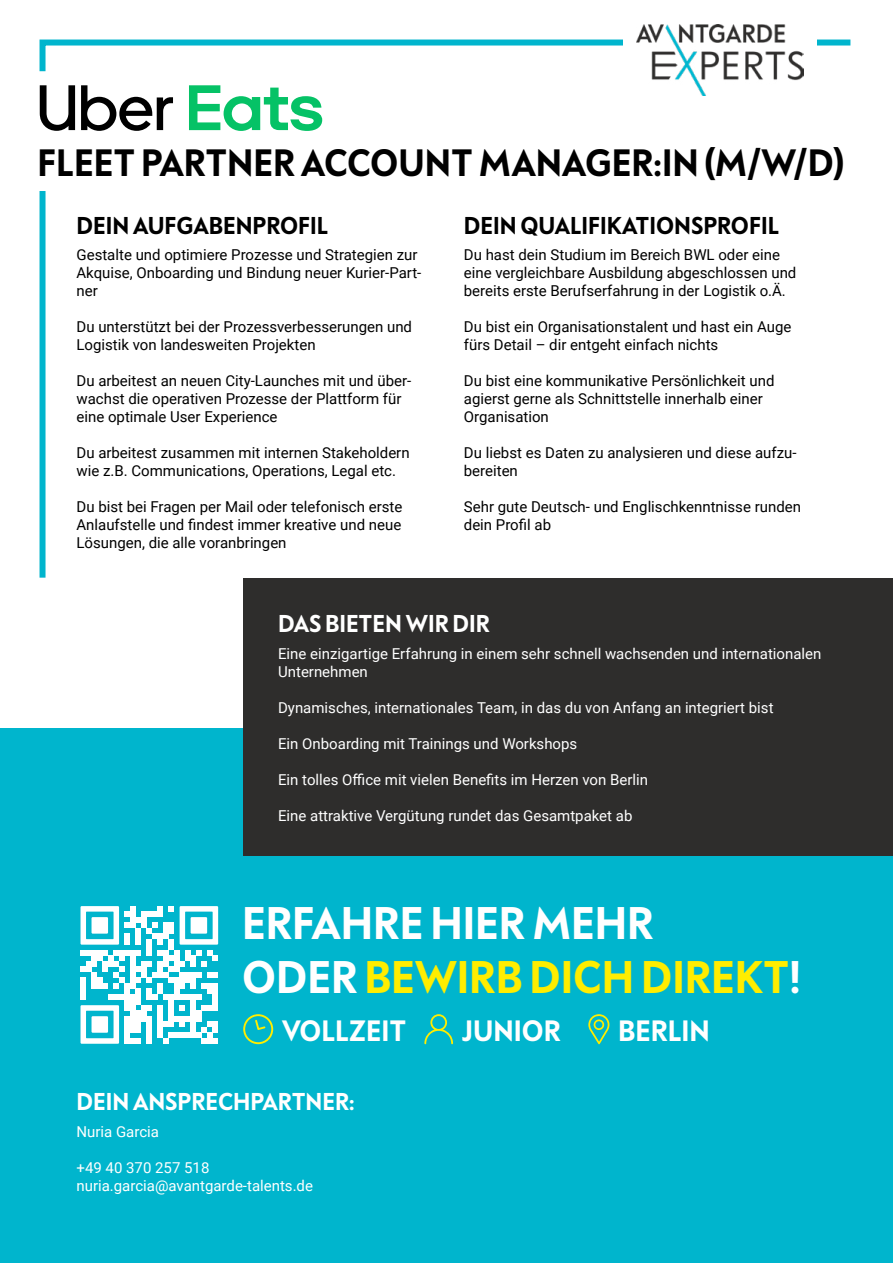
<style>
.page{position:relative;width:893px;height:1263px;background:#fff}
.page>*{position:absolute;margin:0;border:0;box-sizing:border-box;transform-origin:0 0}
.t1{font:600 45px/54px "Bauer Grotesk Pro";color:#fff}
.t2{font:600 37.5px "Bauer Grotesk Pro";color:#000}
.t3{font:600 28.95px "Bauer Grotesk Pro";color:#fff}
.t4{font:600 24px "Bauer Grotesk Pro";color:#000}
.t5{font:600 24px "Bauer Grotesk Pro";color:#fff}
.t6{font:15px/18px "Roboto";color:#000}
.t7{font:15px/18px "Roboto";color:#fff}
.s1{color:#ffed00}
</style>
<div class="page">
<div style="left:0;top:729px;width:893px;height:534px;background:#00b5cd"></div>
<div style="left:243px;top:578px;width:650px;height:277px;background:#2e2d2c"></div>
<svg style="left:39px;top:39px;width:812px;height:33px"></svg>
<svg style="left:189px;top:85px;width:133px;height:46px"></svg>
<svg style="left:40px;top:85px;width:133px;height:46px"></svg>
<div style="left:40px;top:191px;width:6px;height:387px;background:#00b5cd"></div>
<div style="left:623px;top:24px;width:193px;height:72px;background:#fff"></div>
<img style="left:636px;top:24px;width:167px;height:72px">
<svg style="left:81px;top:906px;width:137px;height:138px"></svg>
<svg style="left:424px;top:1014px;width:29px;height:30px"></svg>
<svg style="left:588px;top:1014px;width:22px;height:30px"></svg>
<svg style="left:243px;top:1014px;width:30px;height:30px"></svg>
<h2 class="t2" style="left:37px;top:134px;width:808px">FLEET PARTNER ACCOUNT MANAGER:IN (M/W/D)</h2>
<h3 class="t4" style="left:76px;top:207px;width:253px">DEIN AUFGABENPROFIL</h3>
<p class="t6" style="left:76px;top:245px;width:346px">Gestalte und optimiere Prozesse und Strategien zur<br>Akquise, Onboarding und Bindung neuer Kurier-Part&shy;ner</p>
<p class="t6" style="left:76px;top:317px;width:337px">Du unterstützt bei der Prozessverbesserungen und<br>Logistik von landesweiten Projekten</p>
<p class="t6" style="left:76px;top:371px;width:336px">Du arbeitest an neuen City-Launches mit und über&shy;wachst die operativen Prozesse der Plattform für eine optimale User Experience</p>
<p class="t6" style="left:76px;top:443px;width:335px">Du arbeitest zusammen mit internen Stakeholdern wie z.B. Communications, Operations, Legal etc.</p>
<p class="t6" style="left:76px;top:497px;width:327px;text-align:justify">Du bist bei Fragen per Mail oder telefonisch erste Anlaufstelle und findest immer kreative und neue Lösungen, die alle voranbringen</p>
<h3 class="t4" style="left:464px;top:207px;width:317px">DEIN QUALIFIKATIONSPROFIL</h3>
<p class="t6" style="left:464px;top:245px;width:334px">Du hast dein Studium im Bereich BWL oder eine eine vergleichbare Ausbildung abgeschlossen und bereits erste Berufserfahrung in der Logistik o.Ä.</p>
<p class="t6" style="left:464px;top:317px;width:329px">Du bist ein Organisationstalent und hast ein Auge fürs Detail – dir entgeht einfach nichts</p>
<p class="t6" style="left:464px;top:371px;width:312px">Du bist eine kommunikative Persönlichkeit und agierst gerne als Schnittstelle innerhalb einer<br>Organisation</p>
<p class="t6" style="left:464px;top:443px;width:334px">Du liebst es Daten zu analysieren und diese aufzu&shy;bereiten</p>
<p class="t6" style="left:464px;top:497px;width:339px">Sehr gute Deutsch- und Englischkenntnisse runden dein Profil ab</p>
<h3 class="t5" style="left:278px;top:605px;width:213px">DAS BIETEN WIR DIR</h3>
<p class="t7" style="left:278px;top:644px;width:545px">Eine einzigartige Erfahrung in einem sehr schnell wachsenden und internationalen<br>Unternehmen</p>
<p class="t7" style="left:278px;top:698px;width:497px">Dynamisches, internationales Team, in das du von Anfang an integriert bist</p>
<p class="t7" style="left:278px;top:734px;width:301px">Ein Onboarding mit Trainings und Workshops</p>
<p class="t7" style="left:278px;top:770px;width:371px">Ein tolles Office mit vielen Benefits im Herzen von Berlin</p>
<p class="t7" style="left:278px;top:806px;width:356px">Eine attraktive Vergütung rundet das Gesamtpaket ab</p>
<h1 class="t1" style="left:242px;top:893px;width:561px">ERFAHRE HIER MEHR<br>ODER <span class="s1">BEWIRB DICH DIREKT</span>!</h1>
<h3 class="t3" style="left:282px;top:1008px;width:126px">VOLLZEIT</h3>
<h3 class="t3" style="left:462px;top:1008px;width:100px">JUNIOR</h3>
<h3 class="t3" style="left:618px;top:1008px;width:93px">BERLIN</h3>
<h3 class="t5" style="left:76px;top:1083px;width:280px">DEIN ANSPRECHPARTNER:</h3>
<p class="t7" style="left:76px;top:1122px;width:84px">Nuria Garcia</p>
<p class="t7" style="left:76px;top:1158px;width:238px">+49 40 370 257 518 nuria.garcia@avantgarde-talents.de</p>
</div>
